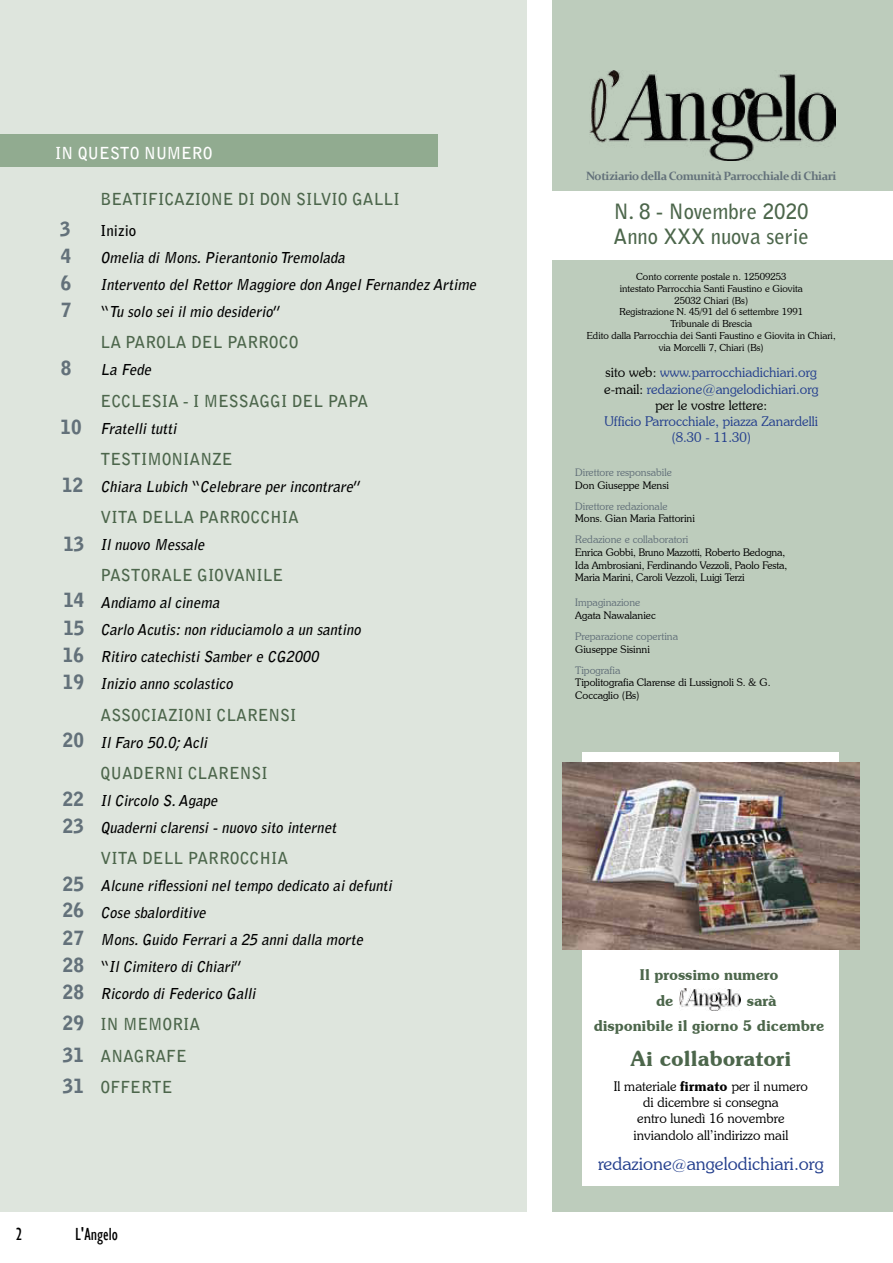
<style>
.page{position:relative;width:893px;height:1263px;background:#fff}
.page>*{position:absolute;margin:0;border:0;box-sizing:border-box;transform-origin:0 0}
.t1{font:700 21px/24.8px "Bell Gothic Std";color:#4c664b}
.t2{font:600 21px "Souvenir IT Cby BT";color:#4c664b}
.t3{font:900 19.5px/31px "Bell Gothic Std";color:#63717a}
.t4{font:300 18px "Souvenir IT Cby BT";color:#25408e}
.t5{font:condensed 18px "Gill Sans";color:#000}
.t6{font:700 16.5px/31.2px "Bell Gothic Std";color:#4c664b}
.t7{font:700 16.5px "Bell Gothic Std";color:#fff}
.t8{font:italic 700 15px/27px "Bell Gothic Std";color:#000}
.t9{font:600 15px/25.2px "Souvenir IT Cby BT";letter-spacing:-.01em;color:#4c664b}
.t10{font:700 15px "Bell Gothic Std";color:#000}
.t11{font:300 13.5px/16.2px "Souvenir IT Cby BT";color:#25408e;text-align:center}
.t12{font:300 13.5px/16.2px "Souvenir IT Cby BT";color:#000;text-align:center}
.t13{font:700 12px "Constantia";letter-spacing:-.04em;color:#63717a}
.t14{font:300 10.5px/12.6px "Souvenir IT Cby BT";letter-spacing:-.005em;color:#000}
.t15{font:300 10.5px "Souvenir IT Cby BT";color:#63717a}
.t16{font:300 9.75px/11.7px "Souvenir IT Cby BT";color:#000;text-align:center}
.s1{font-style:normal}
.s2{color:#000}
.s3{font-weight:600}
.s4{font-size:15px}
</style>
<div class="page">
<div style="left:553px;top:0;width:340px;height:1212px;background:#bdccbc"></div>
<div style="left:0;top:0;width:527px;height:1212px;background:#dee5dd"></div>
<div style="left:583px;top:753px;width:256px;height:433px;background:#fff"></div>
<div style="left:529px;top:191px;width:364px;height:68px;background:#fff"></div>
<img style="left:590px;top:70px;width:246px;height:90px">
<img style="left:680px;top:988px;width:60px;height:22px">
<div style="left:0;top:134px;width:437px;height:33px;background:#91ab90"></div>
<img style="left:563px;top:763px;width:296px;height:186px">
<p class="t7" style="left:55px;top:147px;width:159px">IN QUESTO NUMERO</p>
<h2 class="t3" style="left:60px;top:215px;width:12px">3</h2>
<h2 class="t3" style="left:61px;top:242px;width:12px">4</h2>
<h2 class="t3" style="left:61px;top:270px;width:12px;line-height:27.6px">6<br>7</h2>
<h2 class="t3" style="left:61px;top:354px;width:12px">8</h2>
<h2 class="t3" style="left:61px;top:413px;width:23px">10</h2>
<h2 class="t3" style="left:62px;top:471px;width:23px">12</h2>
<h2 class="t3" style="left:63px;top:530px;width:23px">13</h2>
<h2 class="t3" style="left:63px;top:586px;width:23px">14</h2>
<h2 class="t3" style="left:63px;top:614px;width:23px">15</h2>
<h2 class="t3" style="left:63px;top:643px;width:23px;line-height:27px">16<br>19</h2>
<h2 class="t3" style="left:63px;top:726px;width:23px">20</h2>
<h2 class="t3" style="left:63px;top:786px;width:23px;line-height:27.6px">22<br>23</h2>
<h2 class="t3" style="left:63px;top:870px;width:23px">25</h2>
<h2 class="t3" style="left:63px;top:924px;width:23px">27</h2>
<h2 class="t3" style="left:63px;top:978px;width:23px;text-align:justify">28<br>29<br>31<br>31</h2>
<h2 class="t3" style="left:63px;top:895px;width:23px">26</h2>
<h2 class="t3" style="left:63px;top:951px;width:23px">28</h2>
<p class="t6" style="left:101px;top:184px;width:301px">BEATIFICAZIONE DI DON SILVIO GALLI</p>
<p class="t10" style="left:101px;top:225px;width:37px">Inizio</p>
<p class="t8" style="left:101px;top:245px;width:380px">Omelia di Mons. Pierantonio Tremolada<br>Intervento del Rettor Maggiore don Angel Fernandez Artime <span class="s1">“</span> Tu solo sei il mio desiderio<span class="s1">”</span></p>
<p class="t6" style="left:101px;top:328px;width:199px">LA PAROLA DEL PARROCO</p>
<p class="t8" style="left:101px;top:357px;width:55px">La Fede</p>
<p class="t6" style="left:101px;top:386px;width:269px">ECCLESIA - I MESSAGGI DEL PAPA</p>
<p class="t8" style="left:101px;top:416px;width:80px">Fratelli tutti</p>
<p class="t6" style="left:101px;top:444px;width:134px">TESTIMONIANZE</p>
<p class="t8" style="left:101px;top:474px;width:262px">Chiara Lubich <span class="s1">“</span> Celebrare per incontrare<span class="s1">”</span></p>
<p class="t6" style="left:101px;top:503px;width:200px">VITA DELLA PARROCCHIA</p>
<p class="t8" style="left:101px;top:532px;width:108px">Il nuovo Messale</p>
<p class="t6" style="left:101px;top:561px;width:184px">PASTORALE GIOVANILE</p>
<p class="t8" style="left:101px;top:590px;width:264px">Andiamo al cinema<br>Carlo Acutis: non riduciamolo a un santino<br>Ritiro catechisti Samber e CG2000<br>Inizio anno scolastico</p>
<p class="t6" style="left:101px;top:700px;width:197px">ASSOCIAZIONI CLARENSI</p>
<p class="t8" style="left:101px;top:730px;width:111px">Il Faro 50.0; Acli</p>
<p class="t6" style="left:101px;top:758px;width:169px">QUADERNI CLARENSI</p>
<p class="t8" style="left:101px;top:788px;width:240px">Il Circolo S.Agape<br>Quaderni clarensi - nuovo sito internet</p>
<p class="t6" style="left:101px;top:844px;width:189px">VITA DELL PARROCCHIA</p>
<p class="t8" style="left:101px;top:873px;width:295px">Alcune riflessioni nel tempo dedicato ai defunti<br>Cose sbalorditive<br>Mons. Guido Ferrari a 25 anni dalla morte<br><span class="s1">“</span> Il Cimitero di Chiari<span class="s1">”<br></span>Ricordo di Federico Galli</p>
<p class="t6" style="left:101px;top:1010px;width:101px">IN MEMORIA<br>ANAGRAFE<br>OFFERTE</p>
<p class="t5" style="left:16px;top:1226px;width:8px">2</p>
<p class="t5" style="left:75px;top:1226px;width:44px">L'Angelo</p>
<p class="t13" style="left:586px;top:172px;width:252px">Notiziario della Comunità Parrocchiale di Chiari</p>
<h1 class="t1" style="left:614px;top:201px;width:197px">N. 8 - Novembre 2020<br>Anno XXX nuova serie</h1>
<p class="t16" style="left:587px;top:272px;width:250px">Conto corrente postale n. 12509253<br>intestato Parrocchia Santi Faustino e Giovita<br>25032 Chiari (Bs)<br>Registrazione N. 45/91 del 6 settembre 1991<br>Tribunale di Brescia<br>Edito dalla Parrocchia dei Santi Faustino e Giovita in Chiari, via Morcelli 7, Chiari (Bs)</p>
<p class="t11" style="left:604px;top:366px;width:216px"><span class="s2">sito web:</span> www.parrocchiadichiari.org <span class="s2">e-mail:</span> redazione@angelodichiari.org <span class="s2">per le vostre lettere:</span></p>
<p class="t11" style="left:604px;top:414px;width:215px">Ufficio Parrocchiale, piazza Zanardelli (8.30 - 11.30)</p>
<p class="t15" style="left:575px;top:468px;width:98px">Direttore responsabile</p>
<p class="t14" style="left:575px;top:479px;width:95px">Don Giuseppe Mensi</p>
<p class="t15" style="left:575px;top:502px;width:94px">Direttore redazionale</p>
<p class="t14" style="left:575px;top:513px;width:121px">Mons. Gian Maria Fattorini</p>
<p class="t15" style="left:575px;top:536px;width:115px">Redazione e collaboratori</p>
<p class="t14" style="left:575px;top:547px;width:214px">Enrica Gobbi, Bruno Mazzotti, Roberto Bedogna,<br>Ida Ambrosiani, Ferdinando Vezzoli, Paolo Festa,<br>Maria Marini, Caroli Vezzoli, Luigi Terzi</p>
<p class="t15" style="left:575px;top:599px;width:67px">Impaginazione</p>
<p class="t14" style="left:575px;top:610px;width:82px">Agata Nawalaniec</p>
<p class="t15" style="left:575px;top:632px;width:104px">Preparazione copertina</p>
<p class="t14" style="left:575px;top:644px;width:76px">Giuseppe Sisinni</p>
<p class="t15" style="left:575px;top:666px;width:47px">Tipografia</p>
<p class="t14" style="left:575px;top:677px;width:197px">Tipolitografia Clarense di Lussignoli S. &amp; G.<br>Coccaglio (Bs)</p>
<p class="t9" style="left:656px;top:964px;width:124px;text-indent:-17px">Il prossimo numero de</p>
<p class="t9" style="left:594px;top:989px;width:232px;text-indent:153px">sarà disponibile il giorno 5 dicembre</p>
<h1 class="t2" style="left:631px;top:1051px;width:162px">Ai collaboratori</h1>
<p class="t12" style="left:614px;top:1079px;width:195px">Il materiale <span class="s3">firmato</span> per il numero di dicembre si consegna<br>entro lunedì 16 novembre inviandolo all’indirizzo mail</p>
<p class="t4" style="left:598px;top:1156px;width:227px">redazione<span class="s4">@</span>angelodichiari.org</p>
</div>
